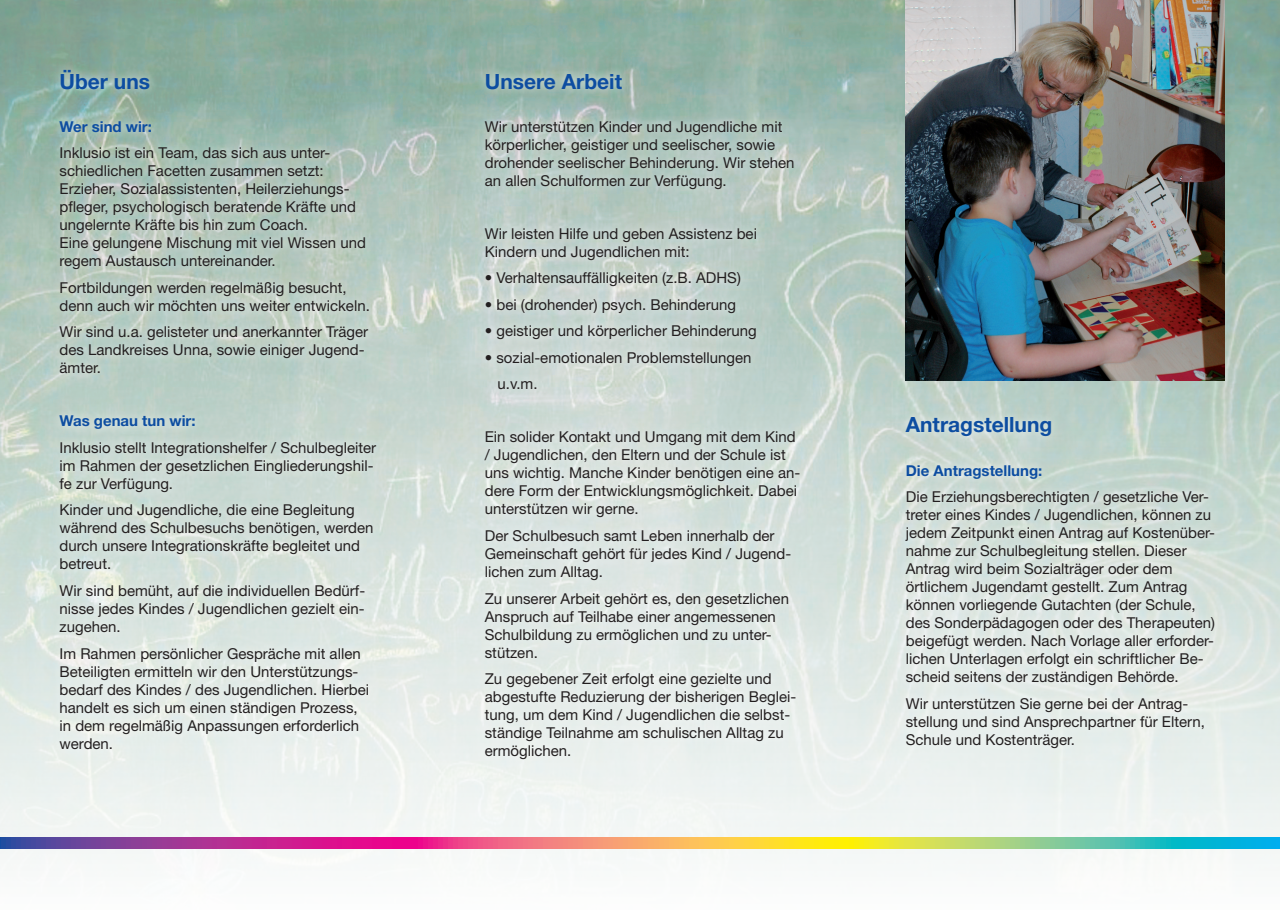
<style>
.page{position:relative;width:1280px;height:910px;background:#fff}
.page>*{position:absolute;margin:0;border:0;box-sizing:border-box;transform-origin:0 0}
.t1{font:700 21px "Helvetica Neue LT";color:#0d4da1}
.t2{font:15px/18px "Helvetica Neue LT";color:#231f20}
.t3{font:700 15px "Helvetica Neue LT";color:#0d4da1}
</style>
<div class="page">
<img style="left:0;top:0;width:1280px;height:860px">
<svg style="left:0;top:838px;width:1280px;height:10px;background:#b08882"></svg>
<div style="left:50px;top:60px;width:335px;height:698px;background:#fff;opacity:.75"></div>
<div style="left:476px;top:64px;width:332px;height:705px;background:#fff;opacity:.75"></div>
<div style="left:896px;top:408px;width:328px;height:349px;background:#fff;opacity:.75"></div>
<img style="left:906px;top:0;width:319px;height:381px">
<h1 class="t1" style="left:60px;top:68px;width:92px">Über uns</h1>
<p class="t3" style="left:60px;top:117px;width:94px">Wer sind wir:</p>
<p class="t2" style="left:60px;top:144px;width:308px">Inklusio ist ein Team, das sich aus unter&shy;schiedlichen Facetten zusammen setzt:<br>Erzieher, Sozialassistenten, Heilerziehungs&shy;pfleger, psychologisch beratende Kräfte und ungelernte Kräfte bis hin zum Coach.<br>Eine gelungene Mischung mit viel Wissen und regem Austausch untereinander.</p>
<p class="t2" style="left:60px;top:278px;width:312px">Fortbildungen werden regelmäßig besucht, denn auch wir möchten uns weiter entwickeln.</p>
<p class="t2" style="left:60px;top:323px;width:310px">Wir sind u.a. gelisteter und anerkannter Träger des Landkreises Unna, sowie einiger Jugend&shy;ämter.</p>
<p class="t3" style="left:60px;top:412px;width:138px">Was genau tun wir:</p>
<p class="t2" style="left:60px;top:438px;width:318px">Inklusio stellt Integrationshelfer / Schulbegleiter im Rahmen der gesetzlichen Eingliederungshil&shy;fe zur Verfügung.</p>
<p class="t2" style="left:60px;top:501px;width:315px">Kinder und Jugendliche, die eine Begleitung während des Schulbesuchs benötigen, werden durch unsere Integrationskräfte begleitet und betreut.</p>
<p class="t2" style="left:60px;top:581px;width:307px;text-align:justify">Wir sind bemüht, auf die individuellen Bedürf&shy;nisse jedes Kindes / Jugendlichen gezielt ein&shy;zugehen.</p>
<p class="t2" style="left:60px;top:644px;width:311px">Im Rahmen persönlicher Gespräche mit allen Beteiligten ermitteln wir den Unterstützungs&shy;bedarf des Kindes / des Jugendlichen. Hierbei handelt es sich um einen ständigen Prozess, in dem regelmäßig Anpassungen erforderlich werden.</p>
<h1 class="t1" style="left:485px;top:68px;width:139px">Unsere Arbeit</h1>
<p class="t2" style="left:485px;top:117px;width:311px">Wir unterstützen Kinder und Jugendliche mit körperlicher, geistiger und seelischer, sowie drohender seelischer Behinderung. Wir stehen an allen Schulformen zur Verfügung.</p>
<p class="t2" style="left:485px;top:224px;width:274px">Wir leisten Hilfe und geben Assistenz bei<br>Kindern und Jugendlichen mit:</p>
<p class="t2" style="left:485px;top:269px;width:258px">• Verhaltensauffälligkeiten (z.B. ADHS)</p>
<p class="t2" style="left:485px;top:295px;width:253px">• bei (drohender) psych. Behinderung</p>
<p class="t2" style="left:485px;top:322px;width:273px">• geistiger und körperlicher Behinderung</p>
<p class="t2" style="left:497px;top:344px;width:255px;line-height:26.5px;text-indent:-13px">• sozial-emotionalen Problemstellungen u.v.m.</p>
<p class="t2" style="left:485px;top:428px;width:317px">Ein solider Kontakt und Umgang mit dem Kind / Jugendlichen, den Eltern und der Schule ist uns wichtig. Manche Kinder benötigen eine an&shy;dere Form der Entwicklungsmöglichkeit. Dabei unterstützen wir gerne.</p>
<p class="t2" style="left:485px;top:526px;width:308px">Der Schulbesuch samt Leben innerhalb der<br>Gemeinschaft gehört für jedes Kind / Jugend&shy;lichen zum Alltag.</p>
<p class="t2" style="left:485px;top:589px;width:306px">Zu unserer Arbeit gehört es, den gesetzlichen Anspruch auf Teilhabe einer angemessenen Schulbildung zu ermöglichen und zu unter&shy;stützen.</p>
<p class="t2" style="left:485px;top:669px;width:313px">Zu gegebener Zeit erfolgt eine gezielte und abgestufte Reduzierung der bisherigen Beglei&shy;tung, um dem Kind / Jugendlichen die selbst&shy;ständige Teilnahme am schulischen Alltag zu ermöglichen.</p>
<h1 class="t1" style="left:906px;top:412px;width:148px">Antragstellung</h1>
<p class="t3" style="left:906px;top:461px;width:138px">Die Antragstellung:</p>
<p class="t2" style="left:906px;top:487px;width:311px">Die Erziehungsberechtigten / gesetzliche Ver&shy;treter eines Kindes / Jugendlichen, können zu jedem Zeitpunkt einen Antrag auf Kostenüber&shy;nahme zur Schulbegleitung stellen. Dieser Antrag wird beim Sozialträger oder dem örtlichem Jugendamt gestellt. Zum Antrag können vorliegende Gutachten (der Schule, des Sonderpädagogen oder des Therapeuten) beigefügt werden. Nach Vorlage aller erforder&shy;lichen Unterlagen erfolgt ein schriftlicher Be&shy;scheid seitens der zuständigen Behörde.</p>
<p class="t2" style="left:906px;top:694px;width:301px">Wir unterstützen Sie gerne bei der Antrag&shy;stellung und sind Ansprechpartner für Eltern,<br>Schule und Kostenträger.</p>
</div>
